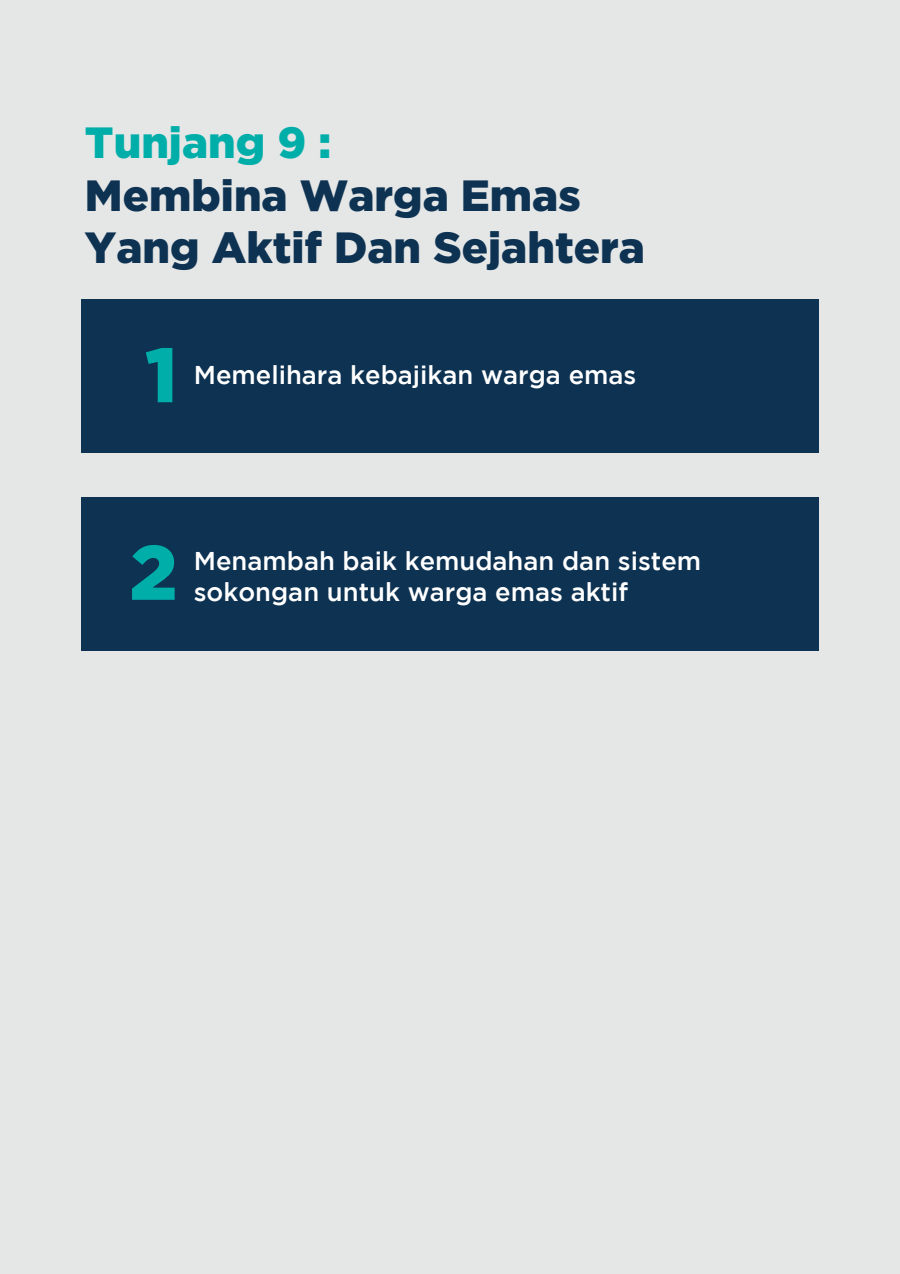
<style>
.page{position:relative;width:900px;height:1274px;background:#fff}
.page>*{position:absolute;margin:0;border:0;box-sizing:border-box;transform-origin:0 0}
.t1{font:900 77px "Gotham";color:#00aea9}
.t2{font:900 43.62px/52.4px "Gotham";color:#0d3252}
.t3{font:900 43.62px "Gotham";color:#00aea9}
.t4{font:500 25.69px "Gotham";color:#fff}
</style>
<div class="page">
<div style="left:1px;top:0;width:899px;height:1273px;background:#e5e6e6"></div>
<div style="left:82px;top:299px;width:737px;height:154px;background:#0d3252"></div>
<div style="left:82px;top:497px;width:737px;height:153px;background:#0d3252"></div>
<h2 class="t3" style="left:85px;top:118px;width:248px">Tunjang 9 :</h2>
<h2 class="t2" style="left:85px;top:168px;width:561px">Membina Warga Emas<br>Yang Aktif Dan Sejahtera</h2>
<h1 class="t1" style="left:145px;top:330px;width:34px">1</h1>
<p class="t4" style="left:194px;top:360px;width:444px">Memelihara kebajikan warga emas</p>
<h1 class="t1" style="left:130px;top:528px;width:49px">2</h1>
<p class="t4" style="left:194px;top:546px;width:509px">Menambah baik kemudahan dan sistem</p>
<p class="t4" style="left:194px;top:576px;width:436px">sokongan untuk warga emas aktif</p>
</div>
